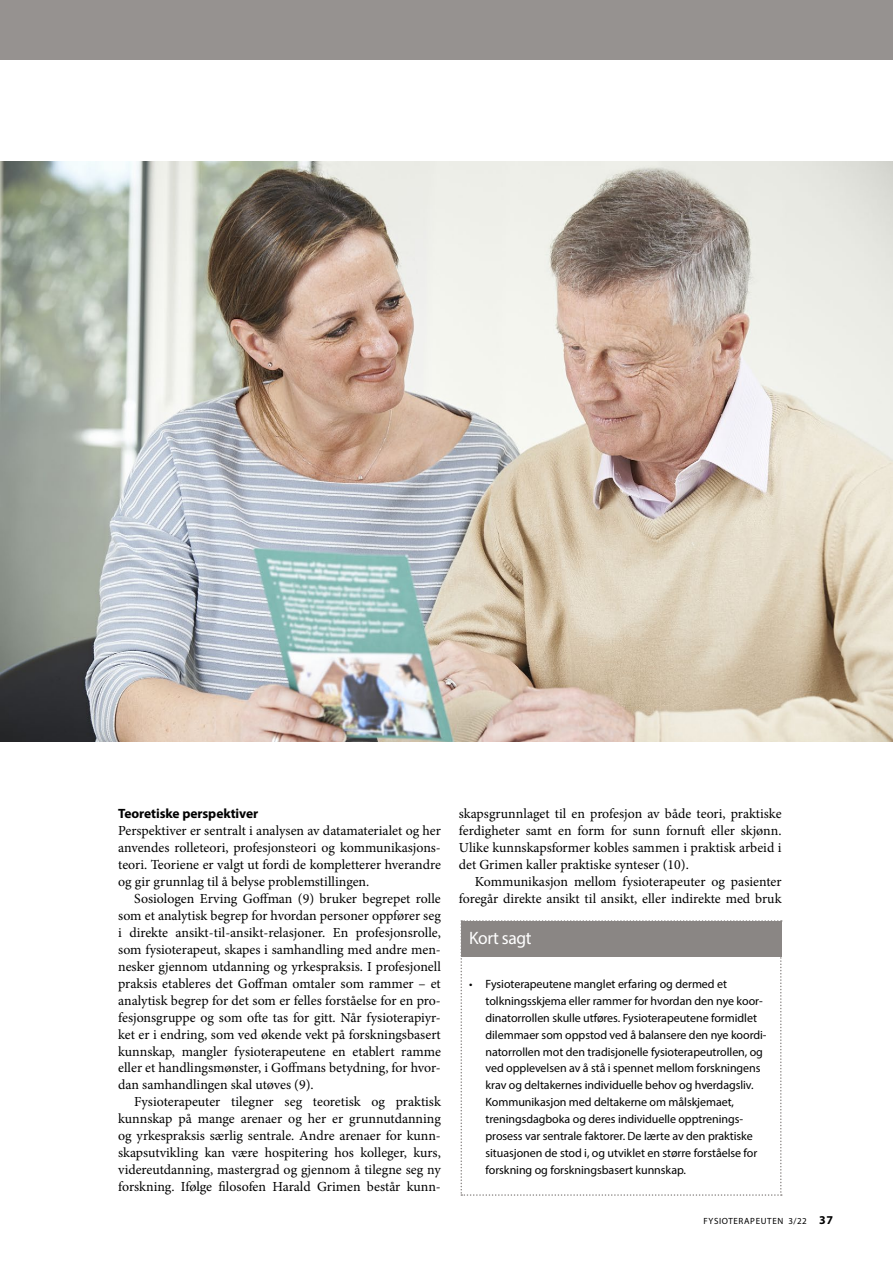
<style>
.page{position:relative;width:893px;height:1263px;background:#fff}
.page>*{position:absolute;margin:0;border:0;box-sizing:border-box;transform-origin:0 0}
.t1{font:18px "Myriad Pro";letter-spacing:-.02em;color:#fff}
.t2{font:13.8px/17px "Minion Pro";color:#000;text-align:justify}
.t3{font:700 13.5px "Myriad Pro";letter-spacing:-.005em;color:#000}
.t4{font:12px/17px "Myriad Pro";letter-spacing:-.005em;color:#000}
.t5{font:9px "Myriad Pro";letter-spacing:.07em;color:#000}
.s1{font-weight:700;font-size:12px}
</style>
<div class="page">
<div style="left:0;top:0;width:893px;height:60px;background:#969290"></div>
<svg style="left:460px;top:920px;width:322px;height:276px"></svg>
<div style="left:461px;top:921px;width:321px;height:36px;background:#8a8684"></div>
<img style="left:0;top:162px;width:893px;height:579px">
<p class="t3" style="left:118px;top:805px;width:142px">Teoretiske perspektiver</p>
<p class="t2" style="left:118px;top:822px;width:324px">Perspektiver er sentralt i analysen av datamaterialet og her anvendes rolleteori, profesjonsteori og kommunikasjons&shy;teori. Teoriene er valgt ut fordi de kompletterer hverandre og gir grunnlag til å belyse problemstillingen.</p>
<p class="t2" style="left:118px;top:890px;width:324px;text-indent:16px">Sosiologen Erving Goffman (9) bruker begrepet rolle som et analytisk begrep for hvordan personer oppfører seg i direkte ansikt-til-ansikt-relasjoner. En profesjonsrolle, som fysioterapeut, skapes i samhandling med andre men&shy;nesker gjennom utdanning og yrkespraksis. I profesjonell praksis etableres det Goffman omtaler som rammer – et analytisk begrep for det som er felles forståelse for en pro&shy;fesjonsgruppe og som ofte tas for gitt. Når fysioterapiyr&shy;ket er i endring, som ved økende vekt på forskningsbasert kunnskap, mangler fysioterapeutene en etablert ramme eller et handlingsmønster, i Goffmans betydning, for hvor&shy;dan samhandlingen skal utøves (9).</p>
<p class="t2" style="left:118px;top:1093px;width:324px;text-indent:16px">Fysioterapeuter tilegner seg teoretisk og praktisk kunnskap på mange arenaer og her er grunnutdanning og yrkespraksis særlig sentrale. Andre arenaer for kunn&shy;skapsutvikling kan være hospitering hos kolleger, kurs, videreutdanning, mastergrad og gjennom å tilegne seg ny forskning. Ifølge filosofen Harald Grimen består kunn-</p>
<p class="t2" style="left:459px;top:805px;width:324px">skapsgrunnlaget til en profesjon av både teori, praktiske ferdigheter samt en form for sunn fornuft eller skjønn.<br>Ulike kunnskapsformer kobles sammen i praktisk arbeid i det Grimen kaller praktiske synteser (10).</p>
<p class="t2" style="left:459px;top:873px;width:324px;text-align:right">Kommunikasjon mellom fysioterapeuter og pasienter foregår direkte ansikt til ansikt, eller indirekte med bruk</p>
<h1 class="t1" style="left:469px;top:927px;width:64px">Kort sagt</h1>
<p class="t4" style="left:485px;top:975px;width:283px;text-indent:-16px">• Fysioterapeutene manglet erfaring og dermed et tolkningsskjema eller rammer for hvordan den nye koor&shy;dinatorrollen skulle utføres. Fysioterapeutene formidlet dilemmaer som oppstod ved å balansere den nye koordi&shy;natorrollen mot den tradisjonelle fysioterapeutrollen, og ved opplevelsen av å stå i spennet mellom forskningens krav og deltakernes individuelle behov og hverdagsliv.<br>Kommunikasjon med deltakerne om målskjemaet, treningsdagboka og deres individuelle opptrenings&shy;prosess var sentrale faktorer. De lærte av den praktiske situasjonen de stod i, og utviklet en større forståelse for forskning og forskningsbasert kunnskap.</p>
<p class="t5" style="left:704px;top:1215px;width:131px">FYSIOTERAPEUTEN 3/22 <span class="s1">37</span></p>
</div>
